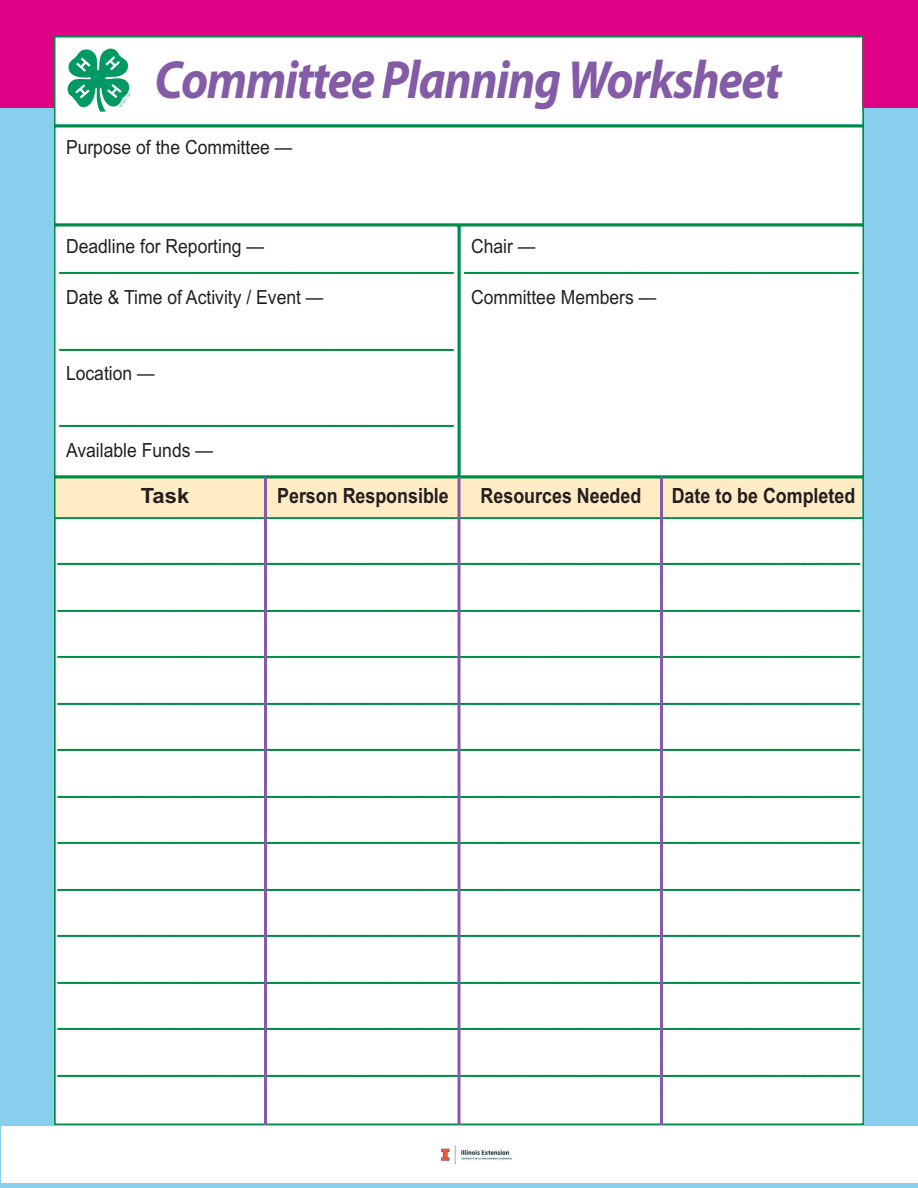
<style>
.page{position:relative;width:918px;height:1188px;background:#fff}
.page>*{position:absolute;margin:0;border:0;box-sizing:border-box;transform-origin:0 0}
.t1{font:italic 700 54px "Myriad Pro";letter-spacing:-.025em;color:#845ba6;scale:.9 1}
.t2{font:700 21px "Arial";color:#231f20;scale:.85 1}
.t3{font:700 21px "Arial";color:#231f20;scale:1.05 1}
.t4{font:700 19.5px "Arial";color:#008c44;scale:1.5 1}
.t5{font:19.5px "Arial";color:#231f20;scale:.9 1}
.t6{font:700 19.5px "Arial";color:#008c44}
</style>
<div class="page">
<div style="left:0;top:0;width:918px;height:108px;background:#e00085"></div>
<div style="left:0;top:108px;width:918px;height:1080px;background:#88cfee"></div>
<div style="left:56px;top:478px;width:806px;height:40px;background:#ffecc5"></div>
<div style="left:54px;top:477px;width:810px;height:42px;border:2px solid #008c44"></div>
<div style="left:56px;top:38px;width:806px;height:86px;background:#fff"></div>
<div style="left:54px;top:36px;width:810px;height:90px;border:2px solid #008c44"></div>
<div style="left:55px;top:226px;width:403px;height:250px;background:#fff"></div>
<div style="left:54px;top:225px;width:405px;height:252px;border:2px solid #008c44"></div>
<div style="left:461px;top:226px;width:401px;height:250px;background:#fff"></div>
<div style="left:459px;top:225px;width:405px;height:252px;border:2px solid #008c44"></div>
<div style="left:56px;top:128px;width:806px;height:96px;background:#fff"></div>
<div style="left:54px;top:126px;width:810px;height:99px;border:2px solid #008c44"></div>
<div style="left:56px;top:519px;width:806px;height:605px;background:#fff"></div>
<hr style="left:458px;top:477px;width:2px;height:648px;background:#845ba6">
<hr style="left:264px;top:477px;width:3px;height:648px;background:#845ba6">
<hr style="left:660px;top:477px;width:3px;height:648px;background:#845ba6">
<img style="left:68px;top:49px;width:62px;height:63px">
<div style="left:1px;top:1126px;width:917px;height:56px;background:#fff"></div>
<h1 class="t1" style="left:154px;top:48px;width:698px">Committee Planning Worksheet</h1>
<p class="t5" style="left:66px;top:140px;width:253px">Purpose of the Committee —</p>
<p class="t5" style="left:66px;top:239px;width:221px">Deadline for Reporting —</p>
<p class="t6" style="left:59px;top:260px;width:396px">——————————————————————</p>
<p class="t5" style="left:66px;top:290px;width:288px">Date &amp; Time of Activity / Event —</p>
<p class="t5" style="left:471px;top:239px;width:73px">Chair —</p>
<p class="t6" style="left:464px;top:260px;width:396px">——————————————————————</p>
<p class="t5" style="left:471px;top:290px;width:207px">Committee Members —</p>
<p class="t6" style="left:59px;top:337px;width:396px">——————————————————————</p>
<p class="t5" style="left:66px;top:366px;width:100px">Location —</p>
<p class="t6" style="left:59px;top:413px;width:396px">——————————————————————</p>
<p class="t5" style="left:66px;top:443px;width:165px">Available Funds —</p>
<p class="t3" style="left:141px;top:484px;width:48px">Task</p>
<p class="t2" style="left:277px;top:484px;width:203px">Person Responsible</p>
<p class="t2" style="left:481px;top:484px;width:191px">Resources Needed</p>
<p class="t2" style="left:672px;top:484px;width:217px">Date to be Completed</p>
<p class="t4" style="left:58px;top:551px;width:537px">—————————————————————————————</p>
<p class="t4" style="left:58px;top:598px;width:537px">—————————————————————————————</p>
<p class="t4" style="left:58px;top:644px;width:537px">—————————————————————————————</p>
<p class="t4" style="left:58px;top:691px;width:537px">—————————————————————————————</p>
<p class="t4" style="left:58px;top:737px;width:537px">—————————————————————————————</p>
<p class="t4" style="left:58px;top:784px;width:537px">—————————————————————————————</p>
<p class="t4" style="left:58px;top:830px;width:537px">—————————————————————————————</p>
<p class="t4" style="left:58px;top:877px;width:537px">—————————————————————————————</p>
<p class="t4" style="left:58px;top:923px;width:537px">—————————————————————————————</p>
<p class="t4" style="left:58px;top:970px;width:537px">—————————————————————————————</p>
<p class="t4" style="left:58px;top:1016px;width:537px">—————————————————————————————</p>
<p class="t4" style="left:58px;top:1063px;width:537px">—————————————————————————————</p>
</div>
